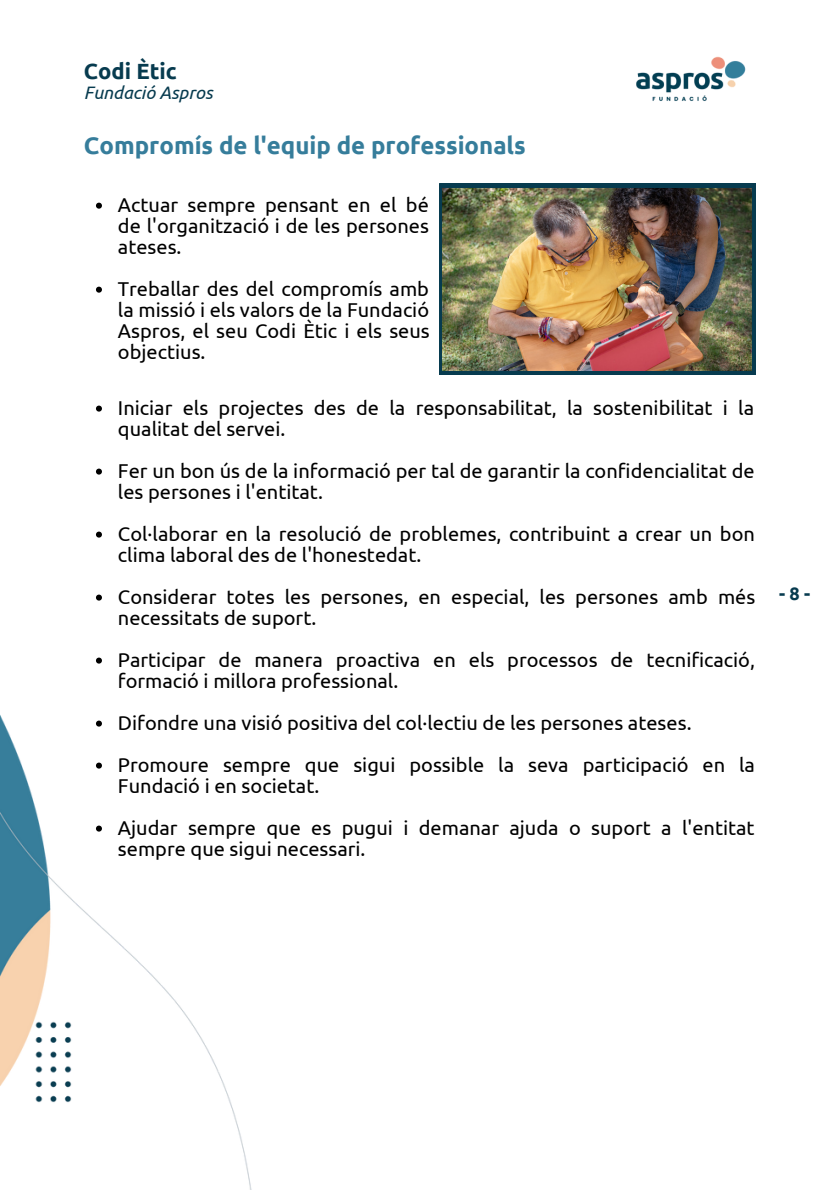
<style>
.page{position:relative;width:839px;height:1191px;background:#fff}
.page>*{position:absolute;margin:0;border:0;box-sizing:border-box;transform-origin:0 0}
.t1{font:700 24px "Ubuntu";color:#367d9b}
.t2{font:700 22px "Ubuntu";color:#073b4f}
.t3{font:20px/21px "Ubuntu";color:#000}
.t4{font:italic 18px "Ubuntu";color:#073b4f}
.t5{font:700 18px "Ubuntu";color:#073b4f}
</style>
<div class="page">
<img style="left:0;top:715px;width:252px;height:475px">
<img style="left:636px;top:56px;width:110px;height:45px">
<svg style="left:96px;top:203px;width:6px;height:6px"></svg>
<svg style="left:96px;top:287px;width:6px;height:6px"></svg>
<div style="left:439px;top:184px;width:316px;height:191px;background:#073b4f"></div>
<img style="left:442px;top:188px;width:309px;height:183px">
<svg style="left:96px;top:406px;width:6px;height:6px"></svg>
<svg style="left:96px;top:469px;width:6px;height:6px"></svg>
<svg style="left:96px;top:532px;width:6px;height:6px"></svg>
<svg style="left:96px;top:595px;width:6px;height:6px"></svg>
<svg style="left:96px;top:658px;width:6px;height:6px"></svg>
<svg style="left:96px;top:721px;width:6px;height:6px"></svg>
<svg style="left:96px;top:763px;width:6px;height:6px"></svg>
<svg style="left:96px;top:826px;width:6px;height:6px"></svg>
<p class="t2" style="left:84px;top:59px;width:94px">Codi Ètic</p>
<p class="t4" style="left:84px;top:82px;width:130px">Fundació Aspros</p>
<p class="t1" style="left:84px;top:132px;width:443px">Compromís de l'equip de professionals</p>
<p class="t3" style="left:118px;top:194px;width:312px;text-align:justify">Actuar sempre pensant en el bé de l'organització i de les persones ateses.</p>
<p class="t3" style="left:118px;top:278px;width:313px;text-align:justify">Treballar des del compromís amb la missió i els valors de la Fundació Aspros, el seu Codi Ètic i els seus objectius.</p>
<p class="t3" style="left:118px;top:397px;width:637px">Iniciar els projectes des de la responsabilitat, la sostenibilitat i la qualitat del servei.</p>
<p class="t3" style="left:118px;top:460px;width:638px">Fer un bon ús de la informació per tal de garantir la confidencialitat de les persones i l'entitat.</p>
<p class="t3" style="left:118px;top:523px;width:638px">Col·laborar en la resolució de problemes, contribuint a crear un bon clima laboral des de l'honestedat.</p>
<p class="t3" style="left:118px;top:586px;width:638px">Considerar totes les persones, en especial, les persones amb més necessitats de suport.</p>
<p class="t3" style="left:118px;top:649px;width:638px">Participar de manera proactiva en els processos de tecnificació, formació i millora professional.</p>
<p class="t3" style="left:118px;top:712px;width:575px">Difondre una visió positiva del col·lectiu de les persones ateses.</p>
<p class="t3" style="left:118px;top:754px;width:638px">Promoure sempre que sigui possible la seva participació en la<br>Fundació i en societat.</p>
<p class="t3" style="left:118px;top:817px;width:638px">Ajudar sempre que es pugui i demanar ajuda o suport a l'entitat sempre que sigui necessari.</p>
<p class="t5" style="left:779px;top:583px;width:33px">-8-</p>
</div>
